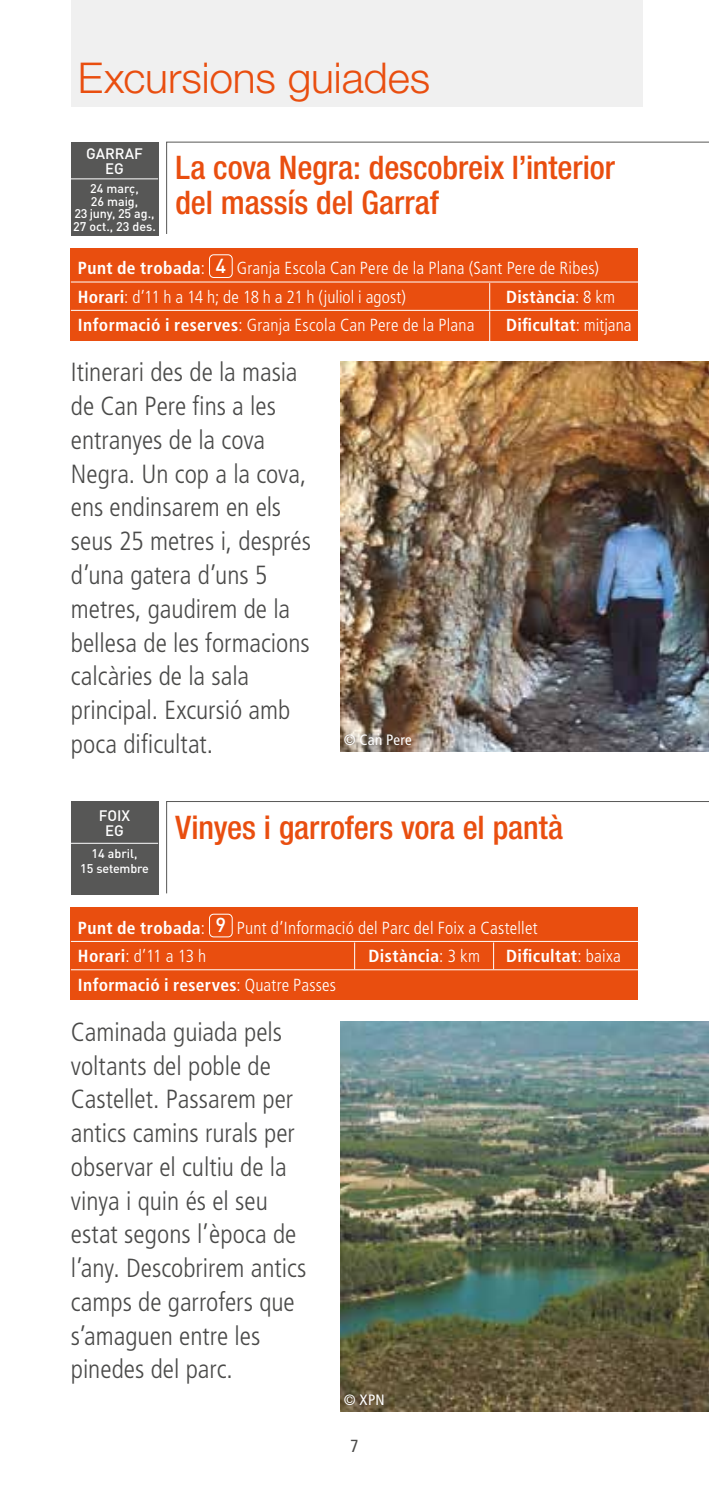
<style>
.page{position:relative;width:709px;height:1489px;background:#fff}
.page>*{position:absolute;margin:0;border:0;box-sizing:border-box;transform-origin:0 0}
.t1{font:300 42.5px "Helvetica Neue LT Std";letter-spacing:-.005em;color:#e94e0f}
.t2{font:500 condensed 32.5px/35px "Helvetica Neue LT Std";color:#e94e0f}
.t3{font:300 condensed 26.25px/33.8px "Frutiger LT Std";color:#4a4a49}
.t4{font:300 condensed 17.5px/28.2px "Frutiger LT Std";letter-spacing:.015em;color:#fff}
.t5{font:700 condensed 17.5px "Frutiger LT Std";letter-spacing:.015em;color:#fff}
.t6{font:condensed 17.5px "Frutiger LT Std";color:#4a4a49}
.t7{font:500 15px/15px "DIN";color:#fff;text-align:center}
.t8{font:condensed 15px "Frutiger LT Std";letter-spacing:.025em;color:#fff}
.t9{font:500 12.5px/12.5px "DIN";color:#fff;text-align:center}
.s1{font-weight:700}
.s2{font-family:"DIN";font-weight:500;font-stretch:normal;font-size:20px}
.s3{font-weight:300}
</style>
<div class="page">
<img style="left:340px;top:361px;width:369px;height:390px">
<div style="left:71px;top:248px;width:567px;height:92px;background:#e94e0f"></div>
<hr style="left:71px;top:281px;width:567px;height:1px;background:#fff">
<hr style="left:71px;top:310px;width:567px;height:1px;background:#fff">
<div style="left:209px;top:254px;width:23px;height:24px;border:1px solid #fff;border-radius:4px"></div>
<div style="left:71px;top:0;width:571px;height:107px;background:#f0f0f0"></div>
<div style="left:71px;top:142px;width:87px;height:93px;background:#575756"></div>
<hr style="left:71px;top:178px;width:87px;height:1px;background:#fff">
<svg style="left:166px;top:141px;width:543px;height:93px"></svg>
<hr style="left:489px;top:311px;width:1px;height:31px;background:#fff">
<svg style="left:489px;top:283px;width:1px;height:27px"></svg>
<img style="left:340px;top:1021px;width:369px;height:389px">
<div style="left:71px;top:907px;width:567px;height:92px;background:#e94e0f"></div>
<hr style="left:71px;top:940px;width:567px;height:1px;background:#fff">
<hr style="left:71px;top:969px;width:567px;height:1px;background:#fff">
<div style="left:209px;top:913px;width:23px;height:24px;border:1px solid #fff;border-radius:4px"></div>
<svg style="left:166px;top:801px;width:543px;height:93px"></svg>
<svg style="left:354px;top:942px;width:1px;height:27px"></svg>
<svg style="left:493px;top:942px;width:1px;height:27px"></svg>
<div style="left:71px;top:801px;width:87px;height:94px;background:#575756"></div>
<hr style="left:71px;top:842px;width:87px;height:1px;background:#fff">
<h1 class="t1" style="left:78px;top:52px;width:354px">Excursions guiades</h1>
<p class="t7" style="left:86px;top:145px;width:58px">GARRAF<br>EG</p>
<p class="t9" style="left:73px;top:182px;width:84px">24 març,<br>26 maig,<br>23 juny, 25 ag.,<br>27 oct., 23 des.</p>
<p class="t2" style="left:175px;top:150px;width:441px">La cova Negra: descobreix l’interior del massís del Garraf</p>
<p class="t4" style="left:78px;top:254px;width:522px"><span class="s1">Punt de trobada</span>: <span class="s2">4</span> Granja Escola Can Pere de la Plana (Sant Pere de Ribes)<br><span class="s1">Horari</span>: d’11 h a 14 h; de 18 h a 21 h (juliol i agost)</p>
<p class="t5" style="left:506px;top:286px;width:111px">Distància<span class="s3">: 8 km</span></p>
<p class="t4" style="left:78px;top:311px;width:398px"><span class="s1">Informació i reserves</span>: Granja Escola Can Pere de la Plana</p>
<p class="t5" style="left:506px;top:314px;width:127px">Dificultat<span class="s3">: mitjana</span></p>
<p class="t3" style="left:71px;top:356px;width:241px">Itinerari des de la masia de Can Pere fins a les entranyes de la cova<br>Negra. Un cop a la cova, ens endinsarem en els seus 25 metres i, després d’una gatera d’uns 5 metres, gaudirem de la bellesa de les formacions calcàries de la sala principal. Excursió amb poca dificultat.</p>
<p class="t8" style="left:344px;top:731px;width:70px">© Can Pere</p>
<p class="t7" style="left:99px;top:807px;width:33px">FOIX<br>EG</p>
<p class="t9" style="left:80px;top:845px;width:70px;line-height:15px">14 abril,<br>15 setembre</p>
<p class="t2" style="left:175px;top:809px;width:389px">Vinyes i garrofers vora el pantà</p>
<p class="t4" style="left:78px;top:913px;width:461px"><span class="s1">Punt de trobada</span>: <span class="s2">9</span> Punt d’Informació del Parc del Foix a Castellet<br><span class="s1">Horari</span>: d’11 a 13 h</p>
<p class="t5" style="left:368px;top:945px;width:113px">Distància<span class="s3">: 3 km</span></p>
<p class="t5" style="left:506px;top:945px;width:116px">Dificultat<span class="s3">: baixa</span></p>
<p class="t5" style="left:78px;top:974px;width:259px">Informació i reserves<span class="s3">: Quatre Passes</span></p>
<p class="t3" style="left:71px;top:1015px;width:237px">Caminada guiada pels voltants del poble de<br>Castellet. Passarem per antics camins rurals per observar el cultiu de la vinya i quin és el seu estat segons l’època de l’any. Descobrirem antics camps de garrofers que s’amaguen entre les pinedes del parc.</p>
<p class="t8" style="left:344px;top:1391px;width:42px">© XPN</p>
<p class="t6" style="left:350px;top:1435px;width:10px">7</p>
</div>
